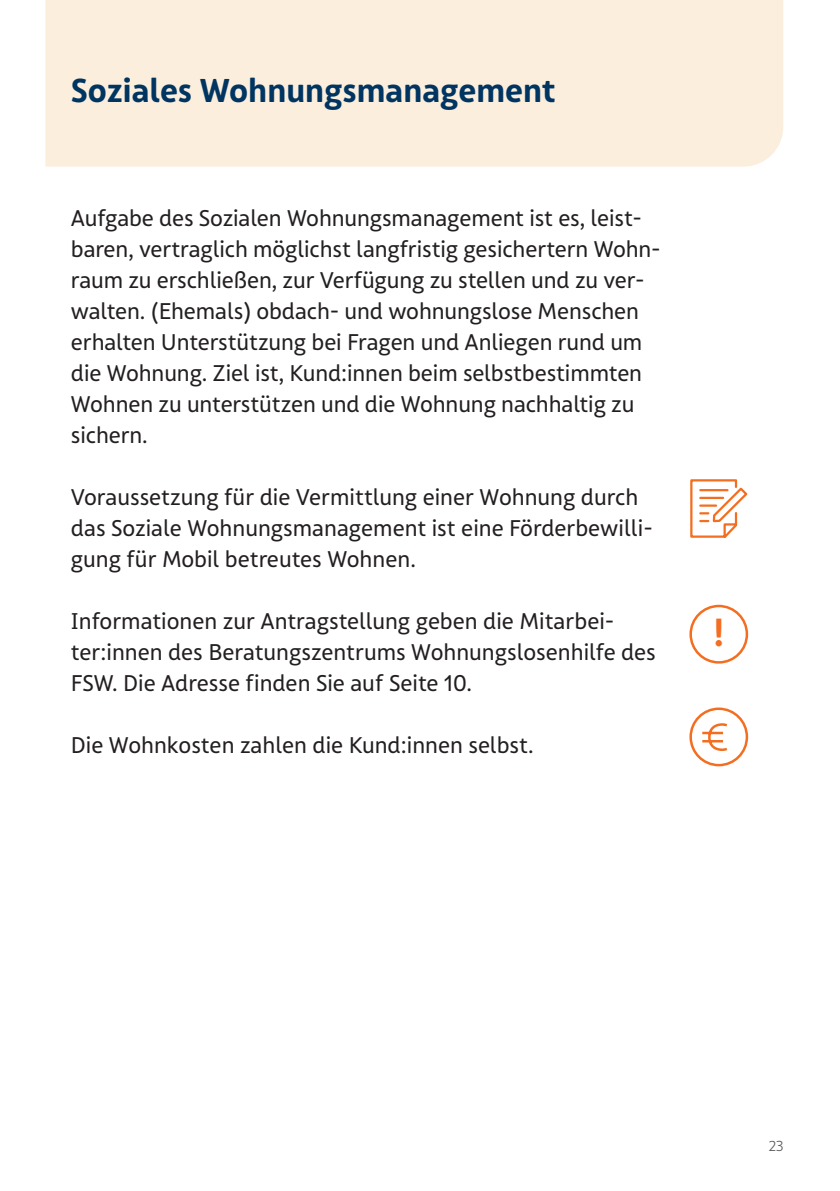
<style>
.page{position:relative;width:840px;height:1191px;background:#fff}
.page>*{position:absolute;margin:0;border:0;box-sizing:border-box;transform-origin:0 0}
.t1{font:700 condensed 38px "FSW Sans Pro";color:#f36e21}
.t2{font:700 32px "FSW Sans Pro";color:#003562}
.t3{font:22px/31px "FSW Sans Pro";letter-spacing:-.005em;color:#231f20}
.t4{font:300 14px "FSW Sans Pro";color:#57585a}
</style>
<div class="page">
<div style="left:45px;top:0;width:737px;height:167px;background:#fbeedc"></div>
<div style="left:689px;top:707px;width:58px;height:59px;border:2px solid #f36e21;border-radius:50%"></div>
<svg style="left:702px;top:723px;width:26px;height:28px"></svg>
<svg style="left:690px;top:479px;width:58px;height:59px"></svg>
<div style="left:689px;top:605px;width:58px;height:58px;border:2px solid #f36e21;border-radius:50%"></div>
<h2 class="t2" style="left:71px;top:70px;width:486px">Soziales Wohnungsmanagement</h2>
<p class="t3" style="left:71px;top:203px;width:591px">Aufgabe des Sozialen Wohnungsmanagement ist es, leist&shy;baren, vertraglich möglichst langfristig gesichertern Wohn&shy;raum zu erschließen, zur Verfügung zu stellen und zu ver&shy;walten. (Ehemals) obdach- und wohnungslose Menschen erhalten Unterstützung bei Fragen und Anliegen rund um die Wohnung. Ziel ist, Kund:innen beim selbstbestimmten Wohnen zu unterstützen und die Wohnung nachhaltig zu sichern.</p>
<p class="t3" style="left:71px;top:482px;width:583px">Voraussetzung für die Vermittlung einer Wohnung durch das Soziale Wohnungsmanagement ist eine Förderbewilli&shy;gung für Mobil betreutes Wohnen.</p>
<p class="t3" style="left:71px;top:606px;width:586px">Informationen zur Antragstellung geben die Mitarbei&shy;ter:innen des Beratungszentrums Wohnungslosenhilfe des<br>FSW. Die Adresse finden Sie auf Seite 10.</p>
<p class="t3" style="left:71px;top:730px;width:464px">Die Wohnkosten zahlen die Kund:innen selbst.</p>
<h1 class="t1" style="left:713px;top:608px;width:11px">!</h1>
<p class="t4" style="left:768px;top:1138px;width:16px">23</p>
</div>
